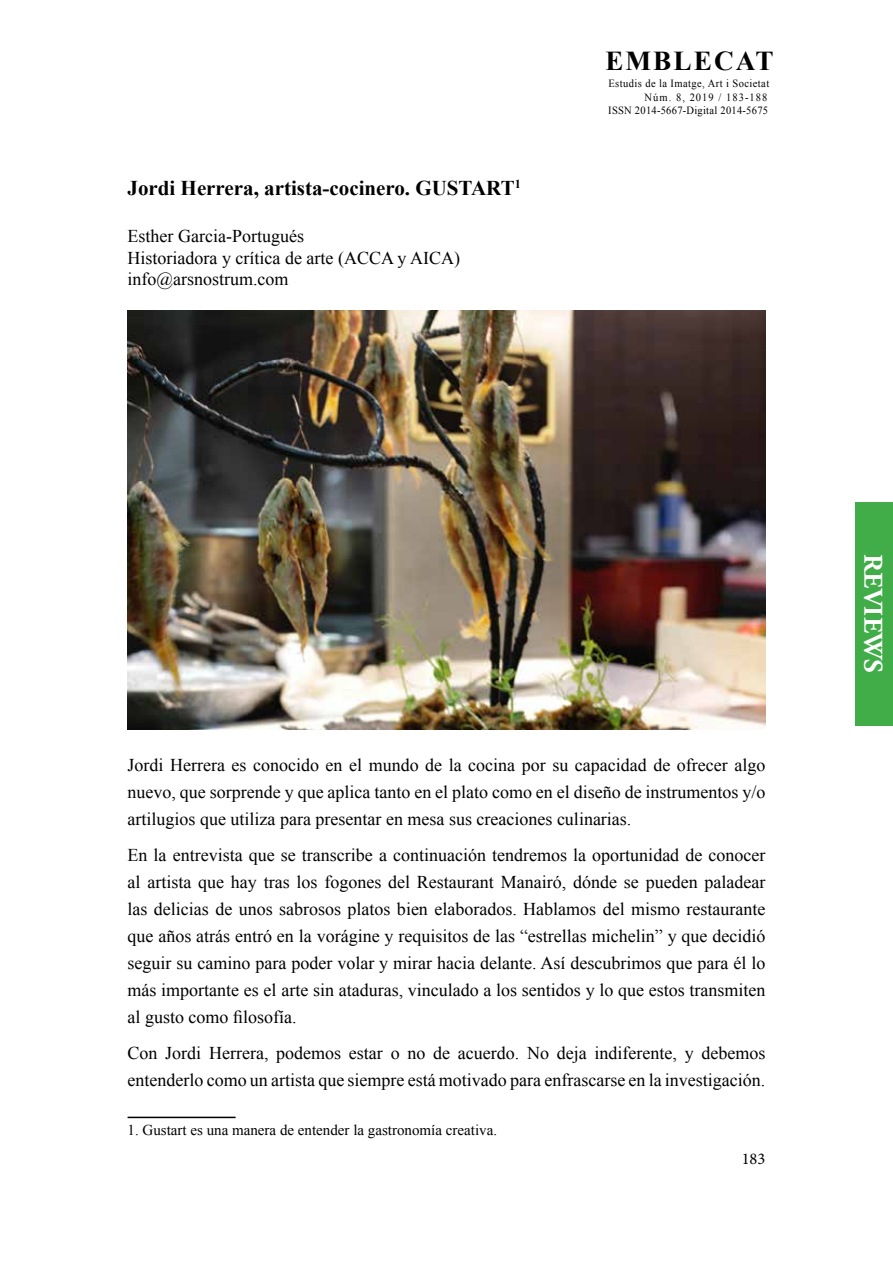
<style>
.page{position:relative;width:893px;height:1263px;background:#fff}
.page>*{position:absolute;margin:0;border:0;box-sizing:border-box;transform-origin:0 0}
.t1{font:700 27.3px "Times New Roman";letter-spacing:.075em;color:#000}
.t2{font:700 27px "Adobe Garamond Pro";color:#fff}
.t3{font:700 21px "Times New Roman";color:#000}
.t4{font:18px/27px "Times New Roman";color:#000}
.t5{font:16.5px "Minion Pro";color:#000}
.t6{font:15px "Times New Roman";color:#000}
.t7{font:10.95px/13.5px "Times New Roman";letter-spacing:.04em;color:#000;text-align:right;scale:.95 1}
</style>
<div class="page">
<div style="left:855px;top:502px;width:38px;height:223px;background:#41ad49"></div>
<hr style="left:128px;top:1117px;width:108px;height:1px;background:#000">
<img style="left:128px;top:310px;width:637px;height:419px">
<p class="t3" style="left:128px;top:173px;width:395px">Jordi Herrera, artista-cocinero. GUSTART<sup>1</sup></p>
<p class="t4" style="left:128px;top:225px;width:334px;line-height:21.6px">Esther Garcia-Portugués<br>Historiadora y crítica de arte (ACCA y AICA) info@arsnostrum.com</p>
<h1 class="t1" style="left:605px;top:42px;width:170px">EMBLECAT</h1>
<p class="t7" style="left:608px;top:77px;width:171px">Estudis de la Imatge, Art i Societat<br>Núm. 8, 2019 / 183-188<br>ISSN 2014-5667-Digital 2014-5675</p>
<p class="t4" style="left:128px;top:751px;width:639px;text-align:justify">Jordi Herrera es conocido en el mundo de la cocina por su capacidad de ofrecer algo nuevo, que sorprende y que aplica tanto en el plato como en el diseño de instrumentos y/o artilugios que utiliza para presentar en mesa sus creaciones culinarias.</p>
<p class="t4" style="left:128px;top:841px;width:639px;text-align:justify">En la entrevista que se transcribe a continuación tendremos la oportunidad de conocer al artista que hay tras los fogones del Restaurant Manairó, dónde se pueden paladear las delicias de unos sabrosos platos bien elaborados. Hablamos del mismo restaurante que años atrás entró en la vorágine y requisitos de las “estrellas michelin” y que decidió seguir su camino para poder volar y mirar hacia delante. Así descubrimos que para él lo más importante es el arte sin ataduras, vinculado a los sentidos y lo que estos transmiten al gusto como filosofía.</p>
<p class="t4" style="left:128px;top:1039px;width:639px">Con Jordi Herrera, podemos estar o no de acuerdo. No deja indiferente, y debemos entenderlo como un artista que siempre está motivado para enfrascarse en la investigación.</p>
<p class="t6" style="left:128px;top:1120px;width:371px">1. Gustart es una manera de entender la gastronomía creativa.</p>
<p class="t5" style="left:742px;top:1148px;width:25px">183</p>
<h2 class="t2" style="left:889px;top:554px;width:120px;rotate:90deg">REVIEWS</h2>
</div>
